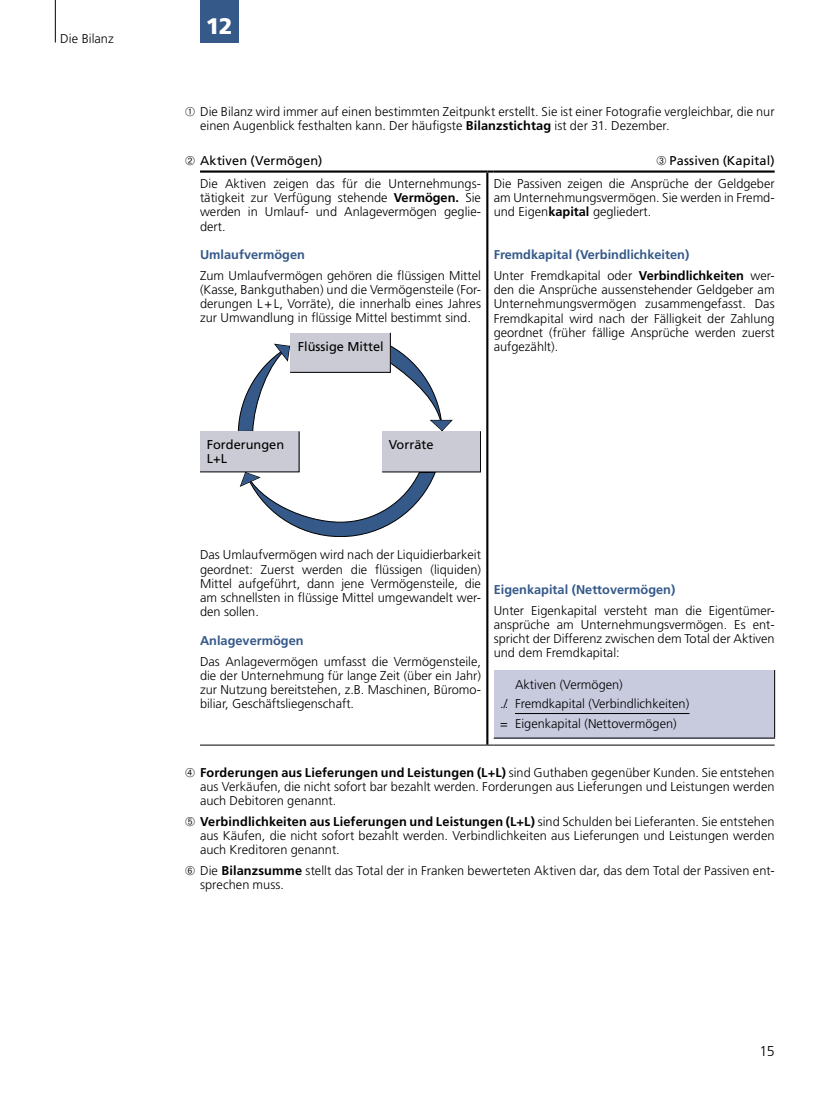
<style>
.page{position:relative;width:830px;height:1106px;background:#fff}
.page>*{position:absolute;margin:0;border:0;box-sizing:border-box;transform-origin:0 0}
.t1{font:900 22.5px "Frutiger LT Pro";color:#fff}
.t2{font:300 14.25px "Frutiger LT Pro";color:#000}
.t3{font:300 12.75px/14.2px "Frutiger LT Pro";color:#000;text-align:justify}
.t4{font:700 12.75px/20.7px "Frutiger LT Pro";color:#355989}
.t5{font:12.75px "Frutiger LT Pro";letter-spacing:.01em;color:#000}
.t6{font:12.75px/14.2px "Frutiger";color:#000}
.s1{font-weight:700}
.s2{font-weight:300;color:#000}
.s3{color:#000}
</style>
<div class="page">
<hr style="left:55px;top:0;width:1px;height:43px;background:#000">
<div style="left:200px;top:0;width:38px;height:43px;background:#355989"></div>
<div style="left:493px;top:670px;width:281px;height:68px;background:#c8cade"></div>
<hr style="left:486px;top:173px;width:2px;height:178px;background:#000">
<hr style="left:486px;top:351px;width:2px;height:219px;background:#000">
<hr style="left:486px;top:570px;width:2px;height:100px;background:#000">
<hr style="left:486px;top:670px;width:2px;height:68px;background:#000">
<hr style="left:773px;top:670px;width:1px;height:67px;background:#000">
<hr style="left:493px;top:737px;width:281px;height:1px;background:#000">
<hr style="left:200px;top:170px;width:280px;height:3px;background:#000">
<svg style="left:480px;top:170px;width:13px;height:3px"></svg>
<hr style="left:493px;top:170px;width:281px;height:3px;background:#000">
<hr style="left:200px;top:744px;width:280px;height:1px;background:#000">
<svg style="left:480px;top:738px;width:13px;height:7px"></svg>
<hr style="left:493px;top:744px;width:281px;height:1px;background:#000">
<svg style="left:200px;top:333px;width:280px;height:203px"></svg>
<div style="left:290px;top:333px;width:100px;height:39px;background:#cbcbd5"></div>
<div style="left:382px;top:431px;width:98px;height:41px;background:#cbcbd5"></div>
<div style="left:200px;top:431px;width:99px;height:41px;background:#cbcbd5"></div>
<hr style="left:514px;top:713px;width:175px;height:1px;background:#000">
<p class="t3" style="left:60px;top:31px;width:55px">Die Bilanz</p>
<h1 class="t1" style="left:206px;top:13px;width:28px">12</h1>
<p class="t3" style="left:200px;top:105px;width:576px;text-indent:-15px">➀ Die Bilanz wird immer auf einen bestimmten Zeitpunkt erstellt. Sie ist einer Fotografie vergleichbar, die nur einen Augenblick festhalten kann. Der häufigste <span class="s1">Bilanzstichtag</span> ist der 31. Dezember.</p>
<p class="t5" style="left:185px;top:153px;width:139px">➁ Aktiven (Vermögen)</p>
<p class="t5" style="left:656px;top:153px;width:120px">➂ Passiven (Kapital)</p>
<p class="t3" style="left:200px;top:176px;width:282px">Die Aktiven zeigen das für die Unter neh mungs&shy;tätigkeit zur Verfügung stehende <span class="s1">Vermögen.</span> Sie werden in Umlauf- und Anlagevermögen geglie&shy;dert.</p>
<p class="t4" style="left:200px;top:244px;width:106px">Umlaufvermögen</p>
<p class="t3" style="left:200px;top:268px;width:282px">Zum Umlaufvermögen gehören die flüssigen Mittel (Kasse, Bankguthaben) und die Ver mögens teile (For&shy;derungen L + L, Vorräte), die inner halb eines Jahres zur Umwandlung in flüssige Mittel bestimmt sind.</p>
<p class="t3" style="left:493px;top:176px;width:282px">Die Passiven zeigen die Ansprüche der Geldgeber am Unternehmungsvermögen. Sie wer den in Fremd&shy;und Eigen<span class="s1">kapital</span> gegliedert.</p>
<p class="t4" style="left:493px;top:244px;width:282px">Fremdkapital (Verbindlichkeiten)<br><span class="s2">Unter Fremdkapital oder</span> <span class="s3">Verbindlichkeiten</span> <span class="s2">wer-</span></p>
<p class="t3" style="left:493px;top:282px;width:282px">den die An sprüche aussenstehender Geldgeber am Unter neh mungsvermögen zusammen gefasst. Das Fremdkapital wird nach der Fällig keit der Zahlung geordnet (früher fällige Ansprüche werden zuerst aufgezählt).</p>
<p class="t6" style="left:297px;top:339px;width:87px">Flüssige Mittel</p>
<p class="t6" style="left:206px;top:437px;width:79px">Forderungen<br>L+L</p>
<p class="t6" style="left:388px;top:437px;width:46px">Vorräte</p>
<p class="t3" style="left:200px;top:548px;width:282px">Das Umlaufvermögen wird nach der Liqui dier barkeit geordnet: Zuerst werden die flüssigen (liquiden)<br>Mittel aufgeführt, dann jene Vermögensteile, die am schnellsten in flüssige Mittel umgewandelt wer&shy;den sollen.</p>
<p class="t4" style="left:200px;top:630px;width:105px">Anlagevermögen</p>
<p class="t3" style="left:200px;top:654px;width:282px">Das Anlagevermögen umfasst die Vermögensteile, die der Unter nehmung für lange Zeit (über ein Jahr) zur Nutzung be reitstehen, z.B. Maschinen, Büromo&shy;biliar, Geschäftsliegenschaft.</p>
<p class="t4" style="left:493px;top:579px;width:183px">Eigenkapital (Nettovermögen)</p>
<p class="t3" style="left:493px;top:603px;width:282px">Unter Eigenkapital versteht man die Eigen tümer&shy;ansprüche am Unternehmungsver mögen. Es ent&shy;spricht der Differenz zwischen dem Total der Aktiven und dem Fremdkapital:</p>
<p class="t3" style="left:500px;top:675px;width:190px;line-height:18.5px;text-indent:15px">Aktiven (Vermögen)<br>./. Fremdkapital (Verbindlichkeiten)</p>
<p class="t3" style="left:500px;top:717px;width:178px">= Eigenkapital (Nettovermögen)</p>
<p class="t3" style="left:200px;top:765px;width:575px;text-indent:-15px">➃ <span class="s1">Forderungen aus Lieferungen und Leistungen (L+L)</span> sind Guthaben gegenüber Kunden. Sie entstehen aus Verkäufen, die nicht sofort bar bezahlt werden. Forderungen aus Lieferungen und Leistungen werden auch Debitoren genannt.</p>
<p class="t3" style="left:200px;top:814px;width:576px;text-indent:-15px">➄ <span class="s1">Verbindlichkeiten aus Lieferungen und Leistungen (L+L)</span> sind Schulden bei Lieferanten. Sie entstehen aus Käufen, die nicht sofort bezahlt werden. Verbindlichkeiten aus Lieferungen und Leistungen werden auch Kreditoren genannt.</p>
<p class="t3" style="left:200px;top:863px;width:576px;text-indent:-15px">➅ Die <span class="s1">Bilanzsumme</span> stellt das Total der in Franken bewerteten Aktiven dar, das dem Total der Passi ven ent&shy;sprechen muss.</p>
<p class="t2" style="left:759px;top:1043px;width:16px">15</p>
</div>
